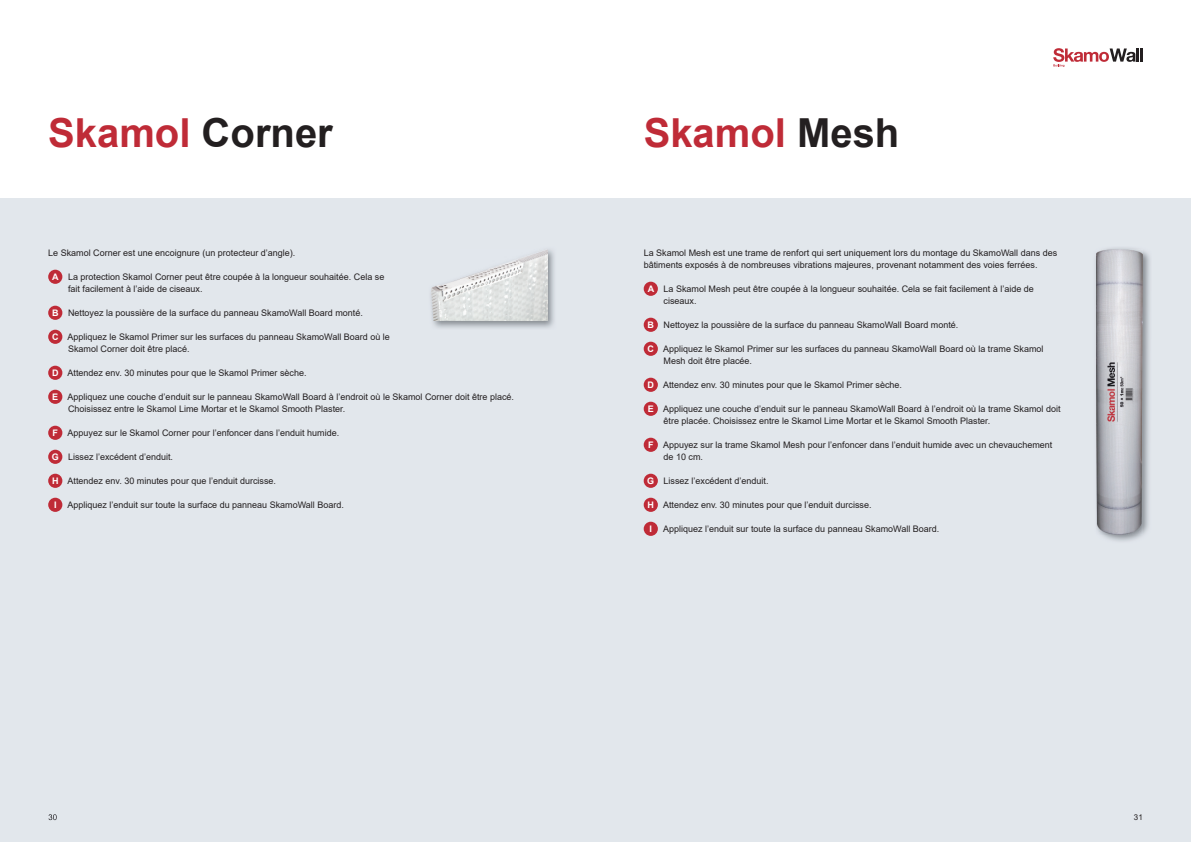
<style>
.page{position:relative;width:1191px;height:842px;background:#fff}
.page>*{position:absolute;margin:0;border:0;box-sizing:border-box;transform-origin:0 0}
.t1{font:700 40px "Arial";color:#bf2b37}
.t2{font:9px/12px "Arial";color:#231f20}
.t3{font:8px "Arial";color:#231f20}
.s1{color:#231f20}
.s2{font-weight:700;color:#fff}
</style>
<div class="page">
<div style="left:0;top:198px;width:1191px;height:644px;background:#e2e7ec"></div>
<svg style="left:1053px;top:48px;width:89px;height:19px"></svg>
<div style="left:643px;top:282px;width:15px;height:14px;background:#bf2b37;border-radius:50%"></div>
<div style="left:643px;top:318px;width:15px;height:14px;background:#bf2b37;border-radius:50%"></div>
<div style="left:643px;top:342px;width:15px;height:14px;background:#bf2b37;border-radius:50%"></div>
<div style="left:643px;top:378px;width:15px;height:14px;background:#bf2b37;border-radius:50%"></div>
<div style="left:643px;top:402px;width:15px;height:14px;background:#bf2b37;border-radius:50%"></div>
<div style="left:643px;top:438px;width:15px;height:14px;background:#bf2b37;border-radius:50%"></div>
<div style="left:643px;top:474px;width:15px;height:14px;background:#bf2b37;border-radius:50%"></div>
<div style="left:643px;top:498px;width:15px;height:14px;background:#bf2b37;border-radius:50%"></div>
<div style="left:643px;top:522px;width:15px;height:14px;background:#bf2b37;border-radius:50%"></div>
<img style="left:1095px;top:248px;width:55px;height:293px">
<img style="left:1096px;top:249px;width:46px;height:286px">
<div style="left:48px;top:270px;width:14px;height:14px;background:#bf2b37;border-radius:50%"></div>
<div style="left:48px;top:306px;width:14px;height:14px;background:#bf2b37;border-radius:50%"></div>
<div style="left:48px;top:330px;width:14px;height:14px;background:#bf2b37;border-radius:50%"></div>
<div style="left:48px;top:366px;width:14px;height:14px;background:#bf2b37;border-radius:50%"></div>
<div style="left:48px;top:390px;width:14px;height:14px;background:#bf2b37;border-radius:50%"></div>
<div style="left:48px;top:426px;width:14px;height:14px;background:#bf2b37;border-radius:50%"></div>
<div style="left:48px;top:450px;width:14px;height:14px;background:#bf2b37;border-radius:50%"></div>
<div style="left:48px;top:474px;width:14px;height:14px;background:#bf2b37;border-radius:50%"></div>
<div style="left:48px;top:498px;width:14px;height:14px;background:#bf2b37;border-radius:50%"></div>
<img style="left:432px;top:249px;width:122px;height:79px">
<img style="left:431px;top:249px;width:116px;height:72px">
<svg style="left:49px;top:814px;width:8px;height:6px"></svg>
<h1 class="t1" style="left:48px;top:105px;width:286px">Skamol <span class="s1">Corner</span></h1>
<p class="t2" style="left:48px;top:247px;width:249px">Le Skamol Corner est une encoignure (un protecteur d’angle).</p>
<p class="t2" style="left:68px;top:271px;width:318px;text-indent:-16px"><span class="s2">A</span> La protection Skamol Corner peut être coupée à la longueur souhaitée. Cela se fait facilement à l’aide de ciseaux.</p>
<p class="t2" style="left:52px;top:307px;width:312px"><span class="s2">B</span> Nettoyez la poussière de la surface du panneau SkamoWall Board monté.</p>
<p class="t2" style="left:68px;top:331px;width:323px;text-indent:-16px"><span class="s2">C</span> Appliquez le Skamol Primer sur les surfaces du panneau SkamoWall Board où le<br>Skamol Corner doit être placé.</p>
<p class="t2" style="left:52px;top:367px;width:256px"><span class="s2">D</span> Attendez env. 30 minutes pour que le Skamol Primer sèche.</p>
<p class="t2" style="left:68px;top:391px;width:447px;text-indent:-16px"><span class="s2">E</span> Appliquez une couche d’enduit sur le panneau SkamoWall Board à l’endroit où le Skamol Corner doit être placé.<br>Choisissez entre le Skamol Lime Mortar et le Skamol Smooth Plaster.</p>
<p class="t2" style="left:53px;top:427px;width:288px"><span class="s2">F</span> Appuyez sur le Skamol Corner pour l’enfoncer dans l’enduit humide.</p>
<p class="t2" style="left:52px;top:451px;width:123px"><span class="s2">G</span> Lissez l’excédent d’enduit.</p>
<p class="t2" style="left:52px;top:475px;width:225px"><span class="s2">H</span> Attendez env. 30 minutes pour que l’enduit durcisse.</p>
<p class="t2" style="left:54px;top:499px;width:291px"><span class="s2">I</span> Appliquez l’enduit sur toute la surface du panneau SkamoWall Board.</p>
<h1 class="t1" style="left:643px;top:105px;width:257px">Skamol <span class="s1">Mesh</span></h1>
<p class="t2" style="left:643px;top:247px;width:415px">La Skamol Mesh est une trame de renfort qui sert uniquement lors du montage du SkamoWall dans des bâtiments exposés à de nombreuses vibrations majeures, provenant notamment des voies ferrées.</p>
<p class="t2" style="left:663px;top:283px;width:372px;text-indent:-16px"><span class="s2">A</span> La Skamol Mesh peut être coupée à la longueur souhaitée. Cela se fait facilement à l’aide de ciseaux.</p>
<p class="t2" style="left:647px;top:319px;width:312px"><span class="s2">B</span> Nettoyez la poussière de la surface du panneau SkamoWall Board monté.</p>
<p class="t2" style="left:663px;top:343px;width:381px;text-indent:-16px"><span class="s2">C</span> Appliquez le Skamol Primer sur les surfaces du panneau SkamoWall Board où la trame Skamol<br>Mesh doit être placée.</p>
<p class="t2" style="left:647px;top:379px;width:256px"><span class="s2">D</span> Attendez env. 30 minutes pour que le Skamol Primer sèche.</p>
<p class="t2" style="left:663px;top:403px;width:398px;text-indent:-16px"><span class="s2">E</span> Appliquez une couche d’enduit sur le panneau SkamoWall Board à l’endroit où la trame Skamol doit être placée. Choisissez entre le Skamol Lime Mortar et le Skamol Smooth Plaster.</p>
<p class="t2" style="left:663px;top:439px;width:390px;text-indent:-16px"><span class="s2">F</span> Appuyez sur la trame Skamol Mesh pour l’enfoncer dans l’enduit humide avec un chevauchement de 10 cm.</p>
<p class="t2" style="left:647px;top:475px;width:123px"><span class="s2">G</span> Lissez l’excédent d’enduit.</p>
<p class="t2" style="left:647px;top:499px;width:225px"><span class="s2">H</span> Attendez env. 30 minutes pour que l’enduit durcisse.</p>
<p class="t2" style="left:649px;top:523px;width:291px"><span class="s2">I</span> Appliquez l’enduit sur toute la surface du panneau SkamoWall Board.</p>
<p class="t3" style="left:1133px;top:812px;width:10px">31</p>
</div>
